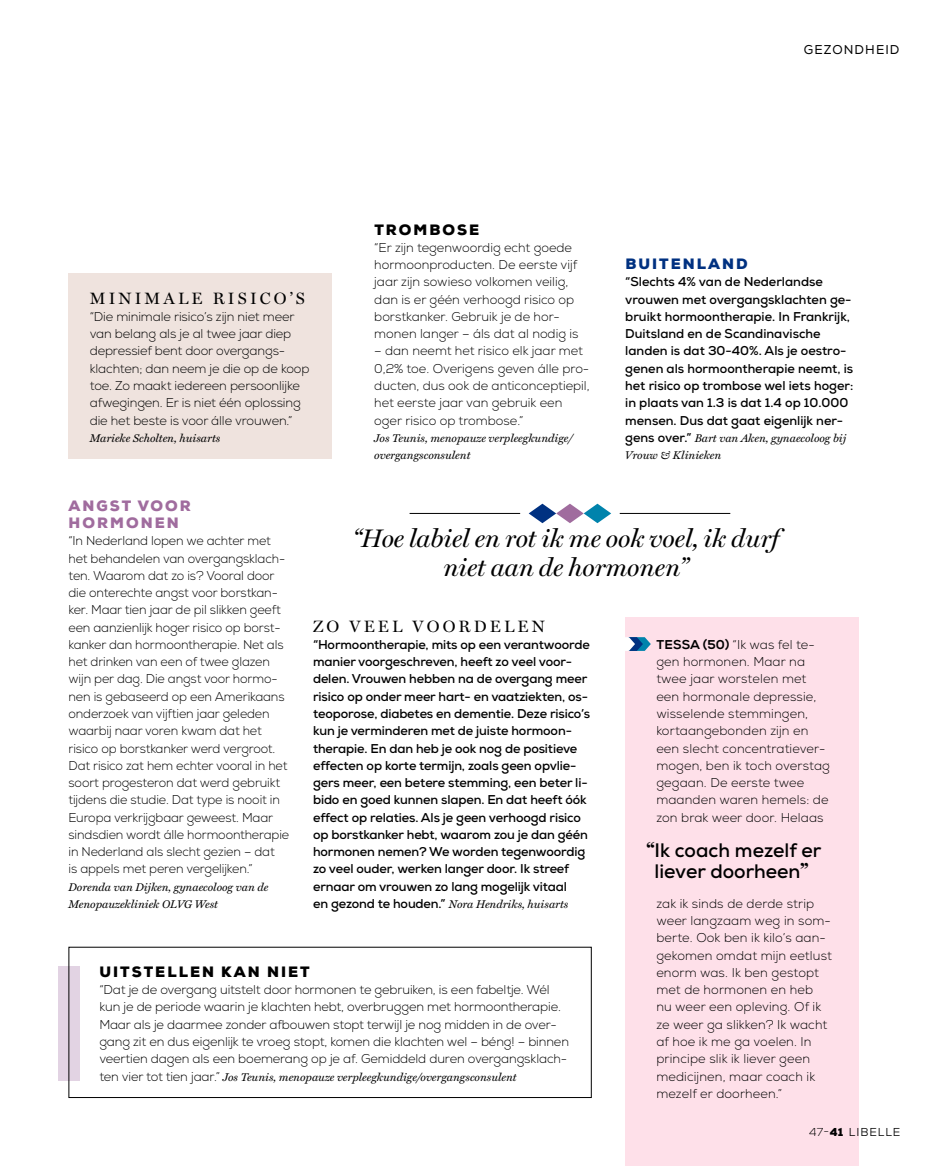
<style>
.page{position:relative;width:940px;height:1166px;background:#fff}
.page>*{position:absolute;margin:0;border:0;box-sizing:border-box;transform-origin:0 0}
.t1{font:italic 25.5px/28.5px "Miller Display";color:#000;text-align:center}
.t2{font:700 19.5px/21px "Nexa";color:#000;text-align:center}
.t3{font:16.5px "Miller Display";letter-spacing:.19em;color:#000}
.t4{font:900 15px "Nexa";letter-spacing:.135em;color:#000}
.t5{font:900 15px/17.2px "Nexa";letter-spacing:.135em;color:#a06c9e}
.t6{font:900 15px "Nexa";letter-spacing:.135em;color:#003181}
.t7{font:300 12.75px/17.2px "Nexa";letter-spacing:-.01em;color:#000}
.t8{font:700 12.75px/17.2px "Nexa";letter-spacing:-.01em;color:#000}
.t9{font:300 12.75px/17.2px "Nexa";letter-spacing:.01em;color:#000}
.t10{font:12.75px "Nexa";letter-spacing:.085em;color:#000}
.t11{font:11.55px "Nexa";letter-spacing:.08em;color:#000}
.t12{font:italic 11.25px/17.2px "Miller Text";color:#000}
.s1{font-family:"Nexa";font-weight:700;font-style:normal;font-size:12.75px}
.s2{font-weight:800}
.s3{font-family:"Miller Display"}
.s4{font-family:"Nexa";font-weight:300;font-style:normal;font-size:12.75px}
.s5{font-weight:300}
.s6{font-weight:900}
</style>
<div class="page">
<div style="left:58px;top:965px;width:21px;height:115px;background:#e2d3e3"></div>
<div style="left:625px;top:617px;width:234px;height:548px;background:#fee0e9"></div>
<svg style="left:625px;top:637px;width:26px;height:13px"></svg>
<div style="left:68px;top:273px;width:264px;height:186px;background:#efe3de"></div>
<svg style="left:529px;top:503px;width:82px;height:20px"></svg>
<hr style="left:620px;top:513px;width:110px;height:1px;background:#000">
<hr style="left:409px;top:513px;width:111px;height:1px;background:#000">
<p class="t10" style="left:804px;top:42px;width:97px">GEZONDHEID</p>
<p class="t3" style="left:90px;top:288px;width:217px">MINIMALE RISICO’S</p>
<p class="t7" style="left:90px;top:308px;width:221px">“Die minimale risico’s zijn niet meer van belang als je al twee jaar diep depressief bent door overgangs&shy;klachten; dan neem je die op de koop toe. Zo maakt iedereen persoonlijke afwegingen. Er is niet één oplossing die het beste is voor álle vrouwen.”</p>
<p class="t12" style="left:90px;top:429px;width:132px">Marieke Scholten, huisarts</p>
<p class="t4" style="left:374px;top:220px;width:106px">TROMBOSE</p>
<p class="t7" style="left:374px;top:239px;width:206px">“Er zijn tegenwoordig echt goede hormoonproducten. De eerste vijf jaar zijn sowieso volkomen veilig, dan is er géén verhoogd risico op borstkanker. Gebruik je de hor&shy;monen langer – áls dat al nodig is</p>
<p class="t7" style="left:374px;top:342px;width:217px">– dan neemt het risico elk jaar met<br>0,2% toe. Overigens geven álle pro&shy;ducten, dus ook de anticonceptiepil, het eerste jaar van gebruik een oger risico op trombose.”</p>
<p class="t12" style="left:374px;top:429px;width:200px">Jos Teunis, menopauze verpleegkundige/ overgangsconsulent</p>
<p class="t6" style="left:625px;top:254px;width:124px">BUITENLAND</p>
<p class="t8" style="left:625px;top:273px;width:229px">“Slechts 4% van de Nederlandse vrouwen met overgangsklachten ge&shy;bruikt hormoontherapie. In Frankrijk, Duitsland en de Scandinavische landen is dat 30-40%. Als je oestro&shy;genen als hormoontherapie neemt, is het risico op trombose wel iets hoger: in plaats van 1.3 is dat 1.4 op 10.000 mensen. Dus dat gaat eigenlijk ner-</p>
<p class="t12" style="left:625px;top:429px;width:222px"><span class="s1">gens over.”</span> Bart van Aken, gynaecoloog bij<br>Vrouw &amp; Klinieken</p>
<p class="t5" style="left:69px;top:497px;width:124px">ANGST VOOR<br>HORMONEN</p>
<p class="t7" style="left:68px;top:532px;width:222px">“In Nederland lopen we achter met het behandelen van overgangsklach&shy;ten. Waarom dat zo is? Vooral door die onterechte angst voor borstkan&shy;ker. Maar tien jaar de pil slikken geeft een aanzienlijk hoger risico op borst&shy;kanker dan hormoontherapie. Net als het drinken van een of twee glazen wijn per dag. Die angst voor hormo&shy;nen is gebaseerd op een Amerikaans onderzoek van vijftien jaar geleden waarbij naar voren kwam dat het risico op borstkanker werd vergroot.<br>Dat risico zat hem echter vooral in het soort progesteron dat werd gebruikt tijdens die studie. Dat type is nooit in Europa verkrijgbaar geweest. Maar sindsdien wordt álle hormoontherapie in Nederland als slecht gezien – dat<br>is appels met peren vergelijken.”</p>
<p class="t12" style="left:68px;top:878px;width:201px">Dorenda van Dijken, gynaecoloog van de<br>Menopauzekliniek OLVG West</p>
<h1 class="t1" style="left:352px;top:524px;width:428px">“Hoe labiel en rot ik me ook voel, ik durf niet aan de hormonen”</h1>
<p class="t3" style="left:313px;top:616px;width:233px">ZO VEEL VOORDELEN</p>
<p class="t8" style="left:313px;top:635px;width:279px">“Hormoontherapie, mits op een verantwoorde manier voorgeschreven, heeft zo veel voor&shy;delen. Vrouwen hebben na de overgang meer risico op onder meer hart- en vaatziekten, os&shy;teoporose, diabetes en dementie. Deze risico’s kun je verminderen met de juiste hormoon&shy;therapie. En dan heb je ook nog de positieve effecten op korte termijn, zoals geen opvlie&shy;gers meer, een betere stemming, een beter li&shy;bido en goed kunnen slapen. En dat heeft óók effect op relaties. Als je geen verhoogd risico op borstkanker hebt, waarom zou je dan géén hormonen nemen? We worden tegenwoordig zo veel ouder, werken langer door. Ik streef ernaar om vrouwen zo lang mogelijk vitaal</p>
<p class="t12" style="left:313px;top:895px;width:257px"><span class="s1">en gezond te houden.”</span> Nora Hendriks, huisarts</p>
<p class="t9" style="left:656px;top:636px;width:175px"><span class="s2">TESSA (50)</span> “Ik was fel te&shy;gen hormonen. Maar na twee jaar worstelen met een hormonale depressie, wisselende stemmingen, kortaangebonden zijn en een slecht concentratiever&shy;mogen, ben ik toch overstag gegaan. De eerste twee maanden waren hemels: de zon brak weer door. Helaas</p>
<h2 class="t2" style="left:646px;top:839px;width:176px"><span class="s3">“</span>Ik coach mezelf er liever doorheen<span class="s3">”</span></h2>
<p class="t9" style="left:656px;top:894px;width:177px">zak ik sinds de derde strip weer langzaam weg in som&shy;berte. Ook ben ik kilo’s aan&shy;gekomen omdat mijn eetlust enorm was. Ik ben gestopt met de hormonen en heb<br>nu weer een opleving. Of ik ze weer ga slikken? Ik wacht af hoe ik me ga voelen. In principe slik ik liever geen medicijnen, maar coach ik mezelf er doorheen.”</p>
<p class="t4" style="left:99px;top:961px;width:212px">UITSTELLEN KAN NIET</p>
<p class="t7" style="left:99px;top:981px;width:471px">“Dat je de overgang uitstelt door hormonen te gebruiken, is een fabeltje. Wél kun je de periode waarin je klachten hebt, overbruggen met hormoontherapie.<br>Maar als je daarmee zonder afbouwen stopt terwijl je nog midden in de over&shy;gang zit en dus eigenlijk te vroeg stopt, komen die klachten wel – béng! – binnen veertien dagen als een boemerang op je af. Gemiddeld duren overgangsklach-</p>
<p class="t12" style="left:99px;top:1067px;width:419px"><span class="s4">ten vier tot tien jaar.”</span> Jos Teunis, menopauze verpleegkundige/overgangsconsulent</p>
<p class="t11" style="left:809px;top:1123px;width:93px"><span class="s5">47-</span><span class="s6">41</span> LIBELLE</p>
</div>
